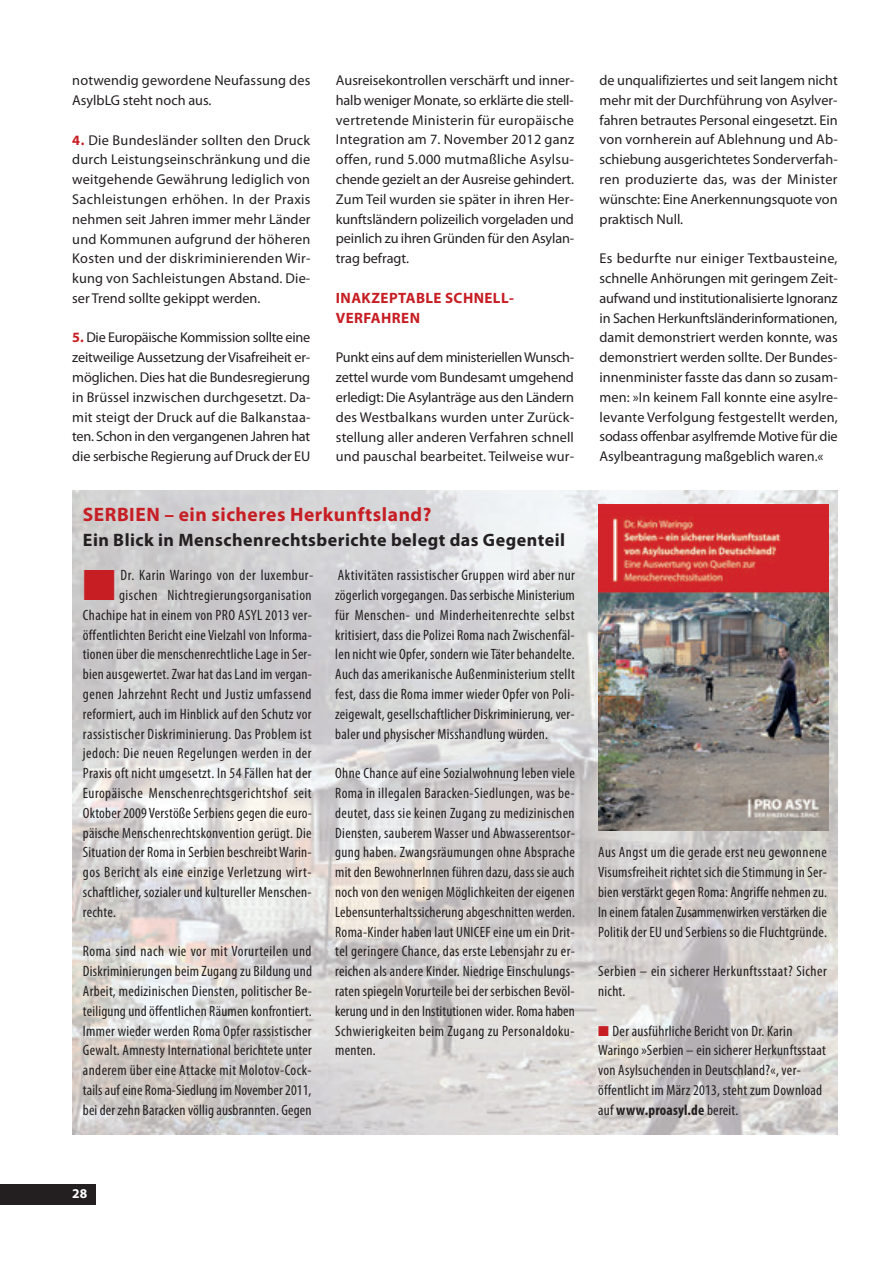
<style>
.page{position:relative;width:893px;height:1263px;background:#fff}
.page>*{position:absolute;margin:0;border:0;box-sizing:border-box;transform-origin:0 0}
.t1{font:43.35px "Zapf Dingbats";color:#c71e24}
.t2{font:700 19.5px "Myriad Pro";letter-spacing:.025em;color:#c71e24}
.t3{font:700 18px "Myriad Pro";letter-spacing:.03em;color:#231f20}
.t4{font:condensed 15px/19.8px "Myriad Pro";letter-spacing:.02em;color:#231f20;text-align:justify}
.t5{font:700 15px/19.8px "Myriad Pro";letter-spacing:.03em;color:#c71e24}
.t6{font:14.25px/19.8px "Myriad Pro";color:#231f20;text-align:justify}
.t7{font:700 13.5px "Myriad Pro";color:#fff}
.s1{font-weight:700;color:#c71e24}
.s2{color:#c71e24}
.s3{font-weight:700}
</style>
<div class="page">
<img style="left:72px;top:490px;width:766px;height:644px">
<div style="left:0;top:1183px;width:96px;height:21px;background:#231f20"></div>
<img style="left:598px;top:505px;width:231px;height:326px">
<p class="t6" style="left:72px;top:72px;width:240px">notwendig gewordene Neufassung des<br>AsylbLG steht noch aus.</p>
<p class="t6" style="left:72px;top:131px;width:240px"><span class="s1">4.</span> Die Bundesländer sollten den Druck durch Leistungseinschränkung und die weitgehende Gewährung lediglich von Sachleistungen erhöhen. In der Praxis nehmen seit Jahren immer mehr Länder und Kommunen aufgrund der höheren Kosten und der diskriminierenden Wir&shy;kung von Sachleistungen Abstand. Die&shy;ser Trend sollte gekippt werden.</p>
<p class="t6" style="left:72px;top:329px;width:240px"><span class="s1">5.</span> Die Europäische Kommission sollte eine zeitweilige Aussetzung der Visafreiheit er&shy;möglichen. Dies hat die Bundesregierung in Brüssel inzwischen durchgesetzt. Da&shy;mit steigt der Druck auf die Balkanstaa&shy;ten. Schon in den vergangenen Jahren hat die serbische Regierung auf Druck der EU</p>
<p class="t6" style="left:336px;top:72px;width:240px">Ausreisekontrollen verschärft und inner - halb weniger Monate, so erklärte die stell&shy;vertretende Ministerin für europäische Integration am 7. November 2012 ganz offen, rund 5.000 mutmaßliche Asylsu&shy;chende gezielt an der Ausreise gehindert.<br>Zum Teil wurden sie später in ihren Her&shy;kunftsländern polizeilich vorgeladen und peinlich zu ihren Gründen für den Asylan&shy;trag befragt.</p>
<p class="t5" style="left:336px;top:289px;width:180px">INAKZEPTABLE SCHNELL -<br>VERFAHREN</p>
<p class="t6" style="left:336px;top:349px;width:240px">Punkt eins auf dem ministeriellen Wunsch&shy;zettel wurde vom Bundesamt umgehend erledigt: Die Asylanträge aus den Ländern des Westbalkans wurden unter Zurück&shy;stellung aller anderen Verfahren schnell und pauschal be arbeitet. Teilweise wur-</p>
<h2 class="t2" style="left:83px;top:507px;width:350px">SERBIEN – ein sicheres Herkunftsland?</h2>
<p class="t3" style="left:83px;top:533px;width:484px">Ein Blick in Menschenrechtsberichte belegt das Gegenteil</p>
<h1 class="t1" style="left:83px;top:560px;width:34px">■</h1>
<p class="t4" style="left:121px;top:565px;width:194px">Dr. Karin Waringo von der luxembur -</p>
<p class="t4" style="left:119px;top:585px;width:194px">gischen Nichtregierungsorganisation</p>
<p class="t4" style="left:83px;top:605px;width:231px">Chachipe hat in einem von PRO ASYL 2013 ver-</p>
<p class="t4" style="left:83px;top:624px;width:230px">öffentlichten Bericht eine Vielzahl von Informa-</p>
<p class="t4" style="left:83px;top:644px;width:230px">tionen über die menschenrechtliche Lage in Ser-</p>
<p class="t4" style="left:83px;top:664px;width:231px">bien ausgewertet. Zwar hat das Land im vergan-</p>
<p class="t4" style="left:83px;top:684px;width:230px">genen Jahrzehnt Recht und Justiz umfassend</p>
<p class="t4" style="left:83px;top:704px;width:230px">reformiert, auch im Hinblick auf den Schutz vor</p>
<p class="t4" style="left:83px;top:723px;width:230px">rassistischer Diskriminierung. Das Problem ist</p>
<p class="t4" style="left:83px;top:743px;width:230px">jedoch: Die neuen Regelungen werden in der</p>
<p class="t4" style="left:83px;top:763px;width:230px">Praxis oft nicht umgesetzt. In 54 Fällen hat der</p>
<p class="t4" style="left:83px;top:783px;width:230px">Europäische Menschenrechtsgerichtshof seit</p>
<p class="t4" style="left:83px;top:803px;width:230px">Oktober 2009 Verstöße Serbiens gegen die euro -</p>
<p class="t4" style="left:83px;top:822px;width:230px">päische Menschenrechtskonvention gerügt. Die</p>
<p class="t4" style="left:83px;top:842px;width:230px">Situation der Roma in Serbien beschreibt Warin-</p>
<p class="t4" style="left:83px;top:862px;width:230px">gos Bericht als eine einzige Verletzung wirt-</p>
<p class="t4" style="left:83px;top:882px;width:230px">schaftlicher, sozialer und kultureller Menschen-</p>
<p class="t4" style="left:83px;top:902px;width:35px">rechte.</p>
<p class="t4" style="left:83px;top:941px;width:231px">Roma sind nach wie vor mit Vorurteilen und Diskriminierungen beim Zugang zu Bildung und Arbeit, medizinischen Diensten, politischer Be&shy;teiligung und öffentlichen Räumen konfrontiert.<br>Immer wieder werden Roma Opfer rassistischer Gewalt. Amnesty International berichtete unter anderem über eine Attacke mit Molotov-Cock&shy;tails auf eine Roma-Siedlung im November 2011, bei der zehn Baracken völlig ausbrannten. Gegen</p>
<p class="t4" style="left:335px;top:565px;width:241px">Aktivitäten rassistischer Gruppen wird aber nur zögerlich vorgegangen. Das serbische Ministerium für Menschen- und Minderheitenrechte selbst kritisiert, dass die Polizei Roma nach Zwischenfäl&shy;len nicht wie Opfer, sondern wie Täter behandelte.<br>Auch das amerikanische Außenministerium stellt fest, dass die Roma immer wieder Opfer von Poli&shy;zeigewalt, gesellschaftlicher Diskriminierung, ver&shy;baler und physischer Misshandlung würden.</p>
<p class="t4" style="left:335px;top:763px;width:241px">Ohne Chance auf eine Sozialwohnung leben viele Roma in illegalen Baracken-Siedlungen, was be&shy;deutet, dass sie keinen Zugang zu medizinischen Diensten, sauberem Wasser und Abwasserentsor&shy;gung haben. Zwangsräumungen ohne Absprache mit den BewohnerInnen führen dazu, dass sie auch noch von den wenigen Möglichkeiten der eigenen Lebensunterhaltssicherung abgeschnitten werden.<br>Roma-Kinder haben laut UNICEF eine um ein Drit&shy;tel geringere Chance, das erste Lebensjahr zu er&shy;reichen als andere Kinder. Niedrige Einschulungs&shy;raten spiegeln Vorurteile bei der serbischen Bevöl&shy;kerung und in den Institutionen wider. Roma haben Schwierigkeiten beim Zugang zu Personaldoku&shy;menten.</p>
<p class="t6" style="left:600px;top:72px;width:240px">de unqualifiziertes und seit langem nicht mehr mit der Durchführung von Asylver&shy;fahren betrautes Personal eingesetzt. Ein von vornherein auf Ablehnung und Ab&shy;schiebung ausgerichtetes Sonderverfah&shy;ren produzierte das, was der Minister wünschte: Eine Anerkennungsquote von praktisch Null.</p>
<p class="t6" style="left:600px;top:250px;width:240px">Es bedurfte nur einiger Textbausteine, schnelle Anhörungen mit geringem Zeit&shy;aufwand und institutionalisierte Ignoranz in Sachen Herkunftsländerinformationen, damit demonstriert werden konnte, was demonstriert werden sollte. Der Bundes&shy;innenminister fasste das dann so zusam&shy;men: »In keinem Fall konnte eine asylre&shy;levante Verfolgung festgestellt werden, sodass offenbar asylfremde Motive für die Asylbeantragung maßgeblich waren.«</p>
<p class="t4" style="left:598px;top:842px;width:230px">Aus Angst um die gerade erst neu gewonnene Visumsfreiheit richtet sich die Stimmung in Ser&shy;bien verstärkt gegen Roma: Angriffe nehmen zu.<br>In einem fatalen Zusammenwirken verstärken die Politik der EU und Serbiens so die Fluchtgründe.</p>
<p class="t4" style="left:598px;top:961px;width:230px">Serbien – ein sicherer Herkunftsstaat? Sicher nicht.</p>
<p class="t4" style="left:598px;top:1020px;width:229px;text-align:left"><span class="s2">■</span> Der ausführliche Bericht von Dr. Karin Waringo »Serbien – ein sicherer Herkunftsstaat von Asylsuchenden in Deutschland?«, ver - öffentlicht im März 2013, steht zum Download auf <span class="s3">www.proasyl.de</span> bereit.</p>
<p class="t7" style="left:72px;top:1188px;width:16px">28</p>
</div>
